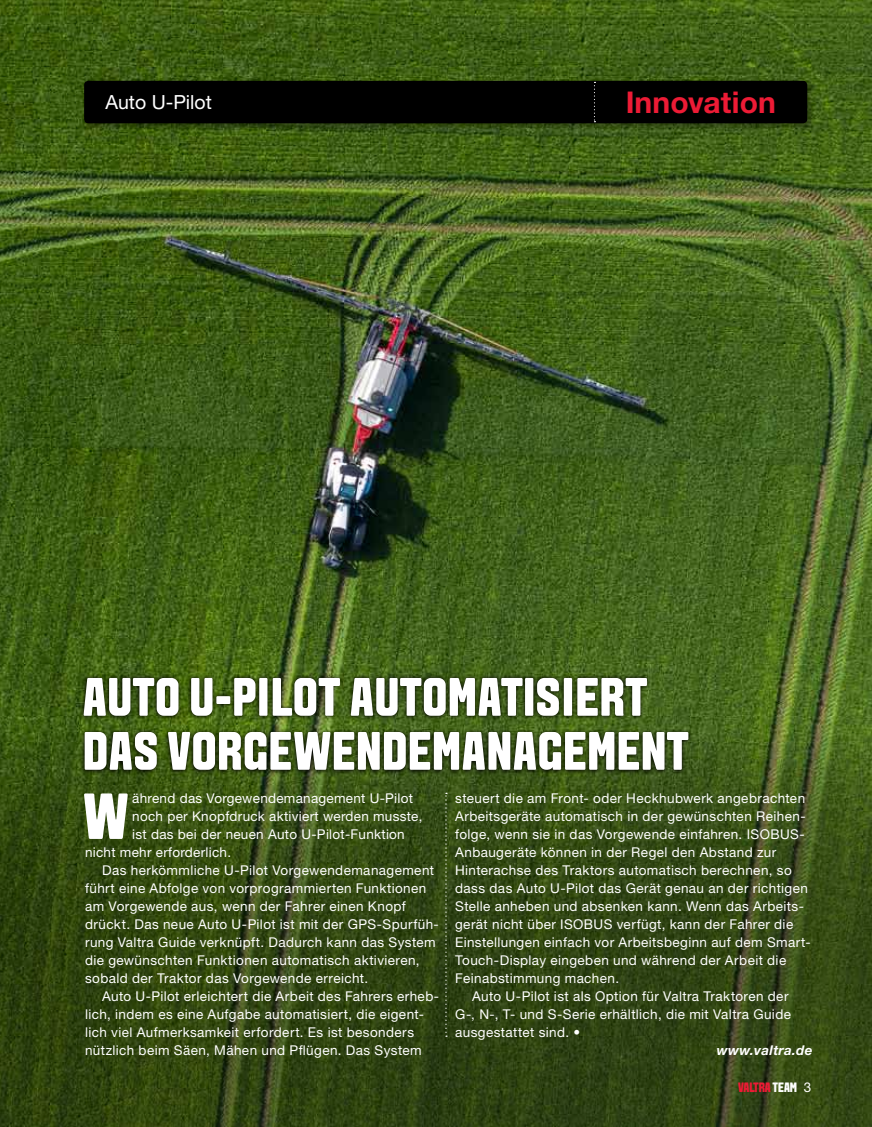
<style>
.page{position:relative;width:872px;height:1127px;background:#fff}
.page>*{position:absolute;margin:0;border:0;box-sizing:border-box;transform-origin:0 0}
.t1{font:800 64.95px "VALTRA Aveny T";color:#fff}
.t2{font:800 54px/54px "VALTRA Aveny T";letter-spacing:.015em;color:#fff}
.t3{font:700 30px "Helvetica Neue LT Std";letter-spacing:.005em;color:#ed1b35}
.t4{font:19.5px "Helvetica Neue LT Std";color:#fff}
.t5{font:13.5px "Helvetica Neue LT Std";letter-spacing:.03em;color:#fff}
.t6{font:italic 700 13.5px "Helvetica Neue LT Std";letter-spacing:.02em;color:#fff}
.t7{font:800 13.5px "VALTRA Aveny T";letter-spacing:-.01em;color:#ed1b35}
.s1{color:#fff}
.s2{font-family:"Helvetica Neue LT Std";font-weight:400;color:#fff}
</style>
<div class="page">
<img style="left:0;top:0;width:872px;height:721px">
<svg style="left:0;top:721px;width:872px;height:406px;background:#334913"></svg>
<svg style="left:445px;top:793px;width:2px;height:244px"></svg>
<svg style="left:79px;top:674px;width:614px;height:100px;background:#26370e"></svg>
<div style="left:82px;top:79px;width:733px;height:52px;background:#000;opacity:.3"></div>
<div style="left:84px;top:81px;width:723px;height:42px;background:#000;border-radius:4px"></div>
<svg style="left:594px;top:82px;width:1px;height:40px"></svg>
<h3 class="t4" style="left:105px;top:90px;width:108px">Auto U-Pilot</h3>
<h3 class="t3" style="left:625px;top:84px;width:152px">Innovation</h3>
<h2 class="t2" style="left:83px;top:669px;width:608px">AUTO U-PILOT AUTOMATISIERT<br>DAS VORGEWENDEMANAGEMENT</h2>
<h1 class="t1" style="left:83px;top:774px;width:47px">W</h1>
<p class="t5" style="left:132px;top:790px;width:282px">ährend das Vorgewendemanagement U-Pilot</p>
<p class="t5" style="left:132px;top:808px;width:292px">noch per Knopfdruck aktiviert werden musste,</p>
<p class="t5" style="left:132px;top:826px;width:274px">ist das bei der neuen Auto U-Pilot-Funktion</p>
<p class="t5" style="left:85px;top:844px;width:147px">nicht mehr erforderlich.</p>
<p class="t5" style="left:102px;top:862px;width:333px">Das herkömmliche U-Pilot Vorgewendemanagement</p>
<p class="t5" style="left:85px;top:880px;width:343px">führt eine Abfolge von vorprogrammierten Funktionen</p>
<p class="t5" style="left:85px;top:898px;width:322px">am Vorgewende aus, wenn der Fahrer einen Knopf</p>
<p class="t5" style="left:85px;top:916px;width:355px">drückt. Das neue Auto U-Pilot ist mit der GPS-Spurfüh-</p>
<p class="t5" style="left:85px;top:934px;width:352px">rung Valtra Guide verknüpft. Dadurch kann das System</p>
<p class="t5" style="left:85px;top:952px;width:336px">die gewünschten Funktionen automatisch aktivieren,</p>
<p class="t5" style="left:85px;top:970px;width:285px">sobald der Traktor das Vorgewende erreicht.</p>
<p class="t5" style="left:102px;top:988px;width:338px">Auto U-Pilot erleichtert die Arbeit des Fahrers erheb-</p>
<p class="t5" style="left:85px;top:1006px;width:340px">lich, indem es eine Aufgabe automatisiert, die eigent-</p>
<p class="t5" style="left:85px;top:1024px;width:330px">lich viel Aufmerksamkeit erfordert. Es ist besonders</p>
<p class="t5" style="left:85px;top:1042px;width:338px">nützlich beim Säen, Mähen und Pflügen. Das System</p>
<p class="t5" style="left:455px;top:790px;width:351px">steuert die am Front- oder Heckhubwerk angebrachten</p>
<p class="t5" style="left:455px;top:808px;width:352px">Arbeitsgeräte automatisch in der gewünschten Reihen-</p>
<p class="t5" style="left:455px;top:826px;width:351px">folge, wenn sie in das Vorgewende einfahren. ISOBUS-</p>
<p class="t5" style="left:455px;top:844px;width:323px">Anbaugeräte können in der Regel den Abstand zur</p>
<p class="t5" style="left:455px;top:862px;width:338px">Hinterachse des Traktors automatisch berechnen, so</p>
<p class="t5" style="left:455px;top:880px;width:354px">dass das Auto U-Pilot das Gerät genau an der richtigen</p>
<p class="t5" style="left:455px;top:898px;width:350px">Stelle anheben und absenken kann. Wenn das Arbeits-</p>
<p class="t5" style="left:455px;top:916px;width:339px">gerät nicht über I SOBUS verfügt, kann der Fahrer die</p>
<p class="t5" style="left:455px;top:934px;width:357px">Einstellungen einfach vor Arbeitsbeginn auf dem Smart-</p>
<p class="t5" style="left:455px;top:952px;width:332px">Touch-Display eingeben und während der Arbeit die</p>
<p class="t5" style="left:455px;top:970px;width:165px">Feinabstimmung machen.</p>
<p class="t5" style="left:472px;top:988px;width:318px">Auto U-Pilot ist als Option für Valtra Traktoren der</p>
<p class="t5" style="left:455px;top:1006px;width:337px">G-, N-, T- und S-Serie erhältlich, die mit Valtra Guide</p>
<p class="t5" style="left:455px;top:1024px;width:126px">ausgestattet sind. •</p>
<p class="t6" style="left:717px;top:1041px;width:97px">www.valtra.de</p>
<p class="t7" style="left:738px;top:1078px;width:75px">VALTRA <span class="s1">TEAM</span> <span class="s2">3</span></p>
</div>
